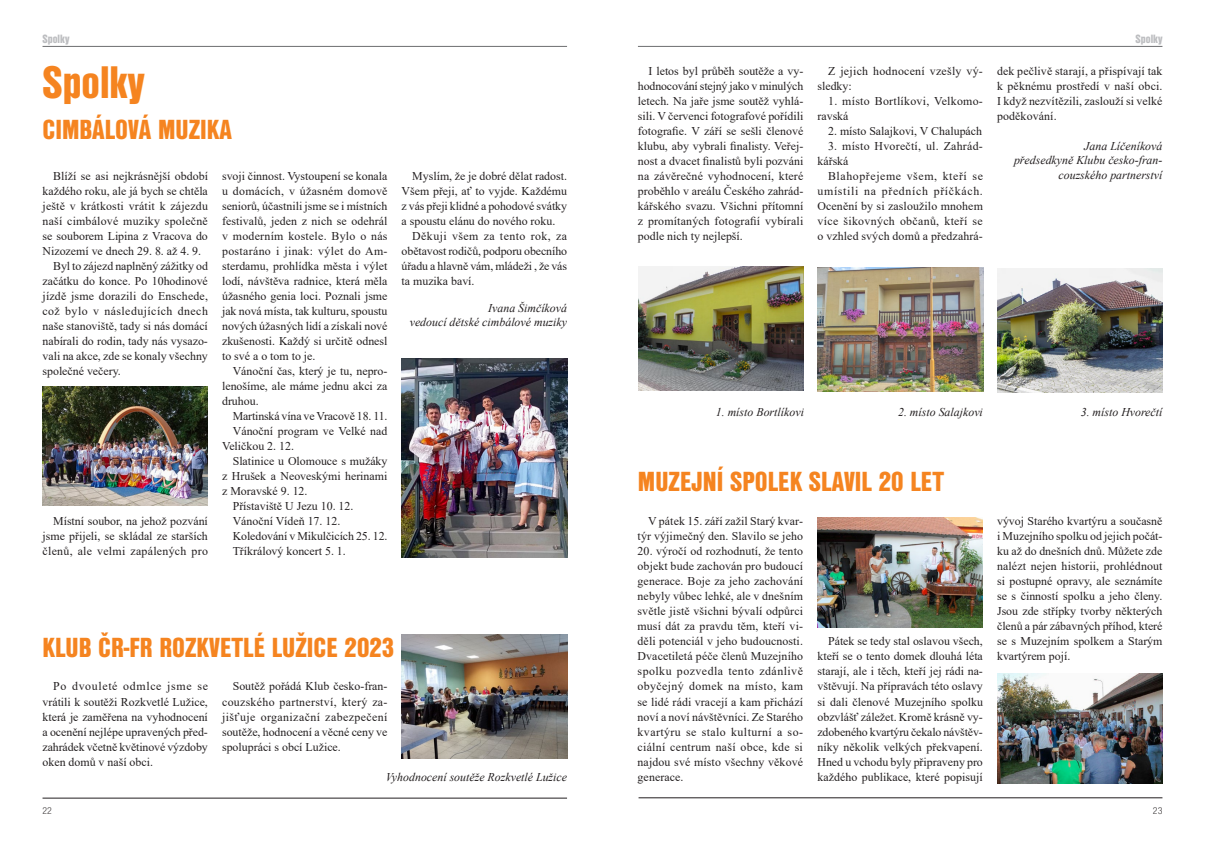
<style>
.page{position:relative;width:1205px;height:851px;background:#fff}
.page>*{position:absolute;margin:0;border:0;box-sizing:border-box;transform-origin:0 0}
.nadpis{font:47.5px "Nimbus San DEE Blac Cond";color:#f58420}
.podnadpis{font:28.75px "Nimbus San DEE Blac Cond";color:#f58420}
.Základní_text{font:12.5px "Nimbus San DEE Blac Cond";color:#bcbdc0}
.blok_SAZBA{font:11.88px/15px "Times New Roman";color:#231f20;text-align:justify}
.blok_kurziva{font:italic 11.88px/14.2px "Times New Roman";color:#231f20;text-align:right}
.blok_SAZBA-2{font:11.88px/15px "Times New Roman";letter-spacing:.025em;color:#231f20}
.blok_SAZBA-3{font:11.88px/15px "Times New Roman";letter-spacing:.02em;color:#231f20}
.blok_kurziva_radky{font:italic 11.88px "Times New Roman";color:#231f20}
.t1{font:10px "Nimbus San DEE Ligh Cond";color:#231f20}
</style>
<div class="page">
<hr style="left:43px;top:46px;width:524px;height:1px;background:#6c6d70">
<hr style="left:638px;top:46px;width:524px;height:1px;background:#6c6d70">
<hr style="left:43px;top:797px;width:524px;height:1px;background:#231f20">
<hr style="left:638px;top:797px;width:524px;height:1px;background:#231f20">
<img style="left:402px;top:358px;width:165px;height:199px">
<img style="left:43px;top:387px;width:165px;height:118px">
<img style="left:402px;top:634px;width:165px;height:124px">
<img style="left:818px;top:267px;width:165px;height:124px">
<img style="left:997px;top:269px;width:165px;height:124px">
<img style="left:638px;top:266px;width:166px;height:125px">
<img style="left:817px;top:517px;width:165px;height:110px">
<img style="left:997px;top:673px;width:165px;height:110px">
<p class="Základní_text" style="left:43px;top:31px;width:28px">Spolky</p>
<p class="nadpis" style="left:43px;top:55px;width:104px">Spolky</p>
<p class="podnadpis" style="left:43px;top:113px;width:191px">CIMBÁLOVÁ MUZIKA</p>
<p class="blok_SAZBA" style="left:43px;top:168px;width:167px;text-indent:11px">Blíží se asi nejkrásnější období každého roku, ale já bych se chtěla ještě v krátkosti vrátit k zájezdu naší cimbálové muziky společně se souborem Lipina z Vracova do Nizozemí ve dnech 29. 8. až 4. 9.</p>
<p class="blok_SAZBA" style="left:43px;top:258px;width:167px;text-indent:11px">Byl to zájezd naplněný zážitky od začátku do konce. Po 10hodinové jízdě jsme dorazili do Enschede, což bylo v následujících dnech naše stanoviště, tady si nás domácí nabírali do rodin, tady nás vysazo&shy;vali na akce, zde se konaly všechny společné večery.</p>
<p class="blok_SAZBA" style="left:43px;top:513px;width:167px;text-indent:11px">Místní soubor, na jehož pozvání jsme přijeli, se skládal ze starších členů, ale velmi zapálených pro</p>
<p class="blok_SAZBA" style="left:222px;top:168px;width:167px">svoji činnost. Vystoupení se konala u domácích, v úžasném domově seniorů, účastnili jsme se i místních festivalů, jeden z nich se odehrál v moderním kostele. Bylo o nás postaráno i jinak: výlet do Am&shy;sterdamu, prohlídka města i výlet lodí, návštěva radnice, která měla úžasného genia loci. Poznali jsme jak nová místa, tak kulturu, spoustu nových úžasných lidí a získali nové zkušenosti. Každý si určitě odnesl to své a o tom to je.</p>
<p class="blok_SAZBA" style="left:222px;top:363px;width:167px;text-indent:11px">Vánoční čas, který je tu, nepro&shy;lenošíme, ale máme jednu akci za druhou.</p>
<p class="blok_SAZBA" style="left:233px;top:408px;width:156px">Martinská vína ve Vracově 18. 11.</p>
<p class="blok_SAZBA" style="left:222px;top:423px;width:167px;text-indent:11px">Vánoční program ve Velké nad<br>Veličkou 2. 12.</p>
<p class="blok_SAZBA" style="left:222px;top:453px;width:167px;text-indent:11px">Slatinice u Olomouce s mužáky z Hrušek a Neoveskými herinami z Moravské 9. 12.</p>
<p class="blok_SAZBA" style="left:233px;top:498px;width:122px">Přístaviště U Jezu 10. 12.</p>
<p class="blok_SAZBA" style="left:233px;top:513px;width:109px">Vánoční Vídeň 17. 12.</p>
<p class="blok_SAZBA" style="left:233px;top:528px;width:156px">Koledování v Mikulčicích 25. 12.</p>
<p class="blok_SAZBA" style="left:233px;top:543px;width:115px">Tříkrálový koncert 5. 1.</p>
<p class="blok_SAZBA" style="left:402px;top:168px;width:167px;text-indent:11px">Myslím, že je dobré dělat radost.<br>Všem přeji, ať to vyjde. Každému z vás přeji klidné a pohodové svátky a spoustu elánu do nového roku.</p>
<p class="blok_SAZBA" style="left:402px;top:228px;width:167px;text-indent:11px">Děkuji všem za tento rok, za obětavost rodičů, podporu obecního úřadu a hlavně vám, mládeži , že vás ta muzika baví.</p>
<p class="blok_kurziva" style="left:488px;top:300px;width:80px">Ivana Šimčíková</p>
<p class="blok_kurziva" style="left:410px;top:315px;width:159px">vedoucí dětské cimbálové muziky</p>
<p class="podnadpis" style="left:43px;top:631px;width:353px">KLUB ČR-FR ROZKVETLÉ LUŽICE 2023</p>
<p class="blok_SAZBA" style="left:43px;top:678px;width:167px;text-indent:11px">Po dvouleté odmlce jsme se vrátili k soutěži Rozkvetlé Lužice, která je zaměřena na vyhodnocení a ocenění nejlépe upravených před&shy;zahrádek včetně květinové výzdoby oken domů v naší obci.</p>
<p class="blok_SAZBA" style="left:222px;top:678px;width:167px;text-indent:11px">Soutěž pořádá Klub česko-fran&shy;couzského partnerství, který za&shy;jišťuje organizační zabezpečení soutěže, hodnocení a věcné ceny ve spolupráci s obcí Lužice.</p>
<p class="blok_kurziva" style="left:386px;top:769px;width:183px">Vyhodnocení soutěže Rozkvetlé Lužice</p>
<p class="blok_SAZBA" style="left:638px;top:63px;width:167px;text-indent:11px">I letos byl průběh soutěže a vy&shy;hodnocování stejný jako v minulých letech. Na jaře jsme soutěž vyhlá&shy;sili. V červenci fotografové pořídili fotografie. V září se sešli členové klubu, aby vybrali finalisty. Veřej&shy;nost a dvacet finalistů byli pozváni na závěrečné vyhodnocení, které proběhlo v areálu Českého zahrád&shy;kářského svazu. Všichni přítomní z promítaných fotografií vybírali podle nich ty nejlepší.</p>
<p class="blok_SAZBA-2" style="left:817px;top:63px;width:167px;text-indent:11px">Z jejich hodnocení vzešly vý&shy;sledky:</p>
<p class="blok_SAZBA-2" style="left:817px;top:93px;width:167px;text-indent:11px">1. místo Bortlíkovi, Velkomo&shy;ravská</p>
<p class="blok_SAZBA" style="left:828px;top:123px;width:155px">2. místo Salajkovi, V Chalupách</p>
<p class="blok_SAZBA-3" style="left:817px;top:138px;width:167px;text-indent:11px">3. místo Hvorečtí, ul. Zahrád&shy;kářská</p>
<p class="blok_SAZBA" style="left:817px;top:168px;width:167px;text-indent:11px">Blahopřejeme všem, kteří se umístili na předních příčkách.<br>Ocenění by si zasloužilo mnohem více šikovných občanů, kteří se o vzhled svých domů a předzahrá-</p>
<p class="Základní_text" style="left:1135px;top:31px;width:28px">Spolky</p>
<p class="blok_SAZBA" style="left:997px;top:63px;width:167px">dek pečlivě starají, a přispívají tak k pěknému prostředí v naší obci.<br>I když nezvítězili, zaslouží si velké poděkování.</p>
<p class="blok_kurziva_radky" style="left:1084px;top:138px;width:80px">Jana Líčeníková</p>
<p class="blok_kurziva" style="left:1014px;top:153px;width:150px">předsedkyně Klubu česko-fran&shy;couzského partnerství</p>
<p class="blok_kurziva" style="left:716px;top:404px;width:90px">1. místo Bortlíkovi</p>
<p class="blok_kurziva" style="left:898px;top:404px;width:86px">2. místo Salajkovi</p>
<p class="blok_kurziva" style="left:1081px;top:404px;width:83px">3. místo Hvorečtí</p>
<p class="podnadpis" style="left:638px;top:465px;width:308px">MUZEJNÍ SPOLEK SLAVIL 20 LET</p>
<p class="blok_SAZBA" style="left:637px;top:513px;width:167px;text-align:right">V pátek 15. září zažil Starý kvar&shy;týr výjimečný den. Slavilo se jeho</p>
<p class="blok_SAZBA" style="left:637px;top:543px;width:167px">20. výročí od rozhodnutí, že tento objekt bude zachován pro budoucí generace. Boje za jeho zachování nebyly vůbec lehké, ale v dnešním světle jistě všichni bývalí odpůrci musí dát za pravdu těm, kteří vi&shy;děli potenciál v jeho budoucnosti.<br>Dvacetiletá péče členů Muzejního spolku pozvedla tento zdánlivě obyčejný domek na místo, kam se lidé rádi vracejí a kam přichází noví a noví návštěvníci. Ze Starého kvartýru se stalo kulturní a so&shy;ciální centrum naší obce, kde si najdou své místo všechny věkové generace.</p>
<p class="blok_SAZBA" style="left:817px;top:633px;width:167px;text-indent:11px">Pátek se tedy stal oslavou všech, kteří se o tento domek dlouhá léta starají, ale i těch, kteří jej rádi na&shy;vštěvují. Na přípravách této oslavy si dali členové Muzejního spolku obzvlášť záležet. Kromě krásně vy&shy;zdobeného kvartýru čekalo návštěv&shy;níky několik velkých překvapení.<br>Hned u vchodu byly připraveny pro každého publikace, které popisují</p>
<p class="blok_SAZBA" style="left:997px;top:513px;width:167px">vývoj Starého kvartýru a současně i Muzejního spolku od jejich počát&shy;ku až do dnešních dnů. Můžete zde nalézt nejen historii, prohlédnout si postupné opravy, ale seznámíte se s činností spolku a jeho členy.<br>Jsou zde střípky tvorby některých členů a pár zábavných příhod, které se s Muzejním spolkem a Starým kvartýrem pojí.</p>
<p class="t1" style="left:43px;top:804px;width:11px">22</p>
<p class="t1" style="left:1153px;top:804px;width:11px">23</p>
</div>
